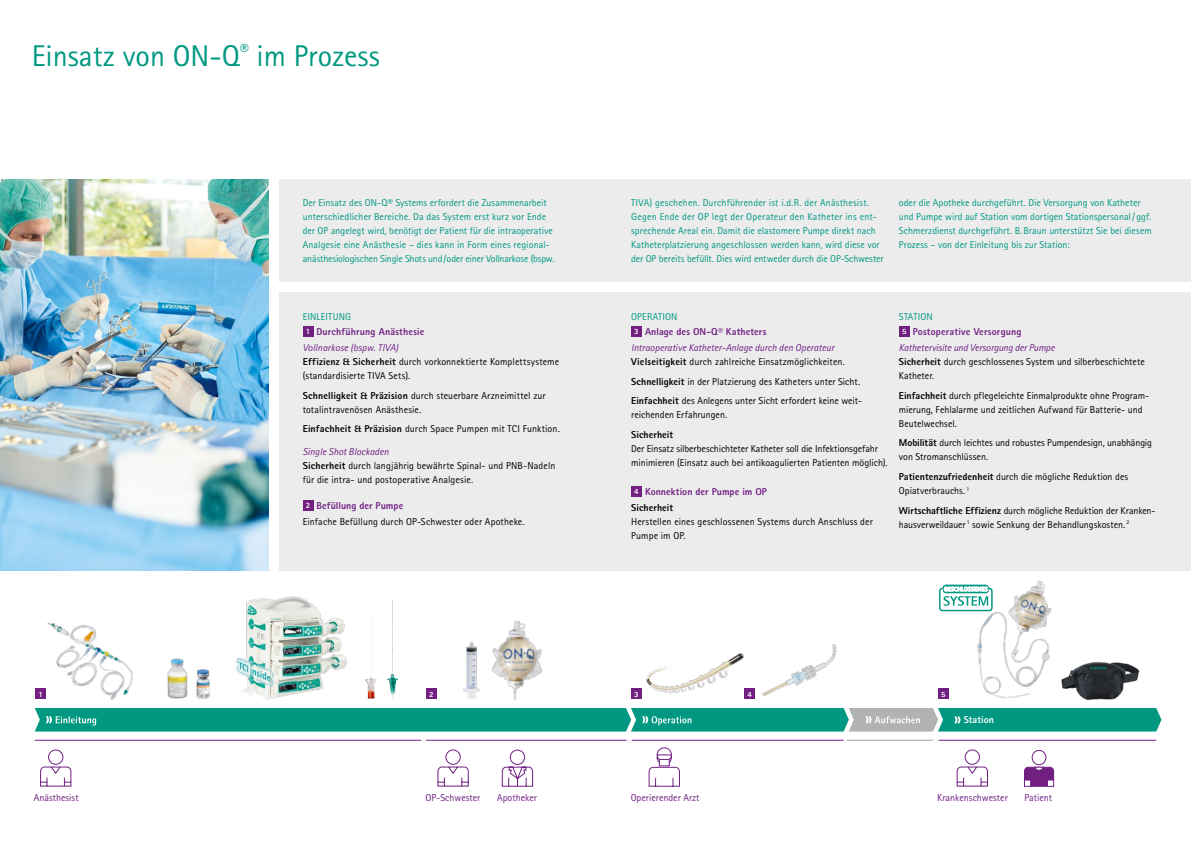
<style>
.page{position:relative;width:1191px;height:842px;background:#fff}
.page>*{position:absolute;margin:0;border:0;box-sizing:border-box;transform-origin:0 0}
.t1{font:30px "Rotis Sans Serif Pro";color:#009881}
.t2{font:10px/14px "Rotis Sans Serif Pro";color:#000}
.t3{font:10px/14px "Rotis Sans Serif Pro";color:#009881}
.t4{font:800 10px/14.8px "Rotis Sans Serif Pro";letter-spacing:.01em;color:#712082}
.t5{font:italic 10px/14px "Rotis Sans Serif Pro";color:#712082}
.t6{font:10px "Rotis Sans Serif Pro";color:#712082}
.t7{font:800 10px "Rotis Sans Serif Pro";letter-spacing:.005em;color:#000}
.t8{font:800 10px "Rotis Sans Serif Pro";color:#fff}
.t9{font:800 8px "Rotis Sans Serif Pro";color:#fff}
.s1{font-weight:400;color:#009881}
.s2{font-size:8px;color:#fff}
.s3{font-style:italic;color:#712082}
.s4{font-weight:800}
.s5{font-weight:800;font-size:8px;color:#fff}
.s6{font-weight:800;color:#712082}
.s7{font-weight:800;font-style:normal;color:#000}
.s8{font-style:normal;color:#000}
.s9{color:#000}
</style>
<div class="page">
<div style="left:279px;top:179px;width:912px;height:102px;background:#ececed"></div>
<div style="left:279px;top:292px;width:912px;height:278px;background:#ececed"></div>
<img style="left:365px;top:677px;width:12px;height:22px">
<img style="left:45px;top:622px;width:88px;height:78px">
<img style="left:1073px;top:661px;width:67px;height:40px">
<img style="left:387px;top:600px;width:11px;height:99px">
<img style="left:0;top:179px;width:268px;height:391px">
<div style="left:631px;top:326px;width:11px;height:11px;background:#712082"></div>
<div style="left:631px;top:486px;width:11px;height:11px;background:#712082"></div>
<img style="left:167px;top:658px;width:21px;height:41px">
<div style="left:303px;top:326px;width:10px;height:11px;background:#712082"></div>
<div style="left:303px;top:500px;width:10px;height:11px;background:#712082"></div>
<div style="left:899px;top:326px;width:10px;height:11px;background:#712082"></div>
<div style="left:35px;top:689px;width:11px;height:10px;background:#712082"></div>
<div style="left:426px;top:689px;width:11px;height:10px;background:#712082"></div>
<img style="left:236px;top:596px;width:111px;height:104px">
<img style="left:196px;top:669px;width:14px;height:30px">
<img style="left:463px;top:641px;width:18px;height:58px">
<img style="left:762px;top:644px;width:75px;height:52px">
<img style="left:634px;top:653px;width:121px;height:46px">
<div style="left:631px;top:689px;width:10px;height:10px;background:#712082"></div>
<div style="left:744px;top:689px;width:11px;height:10px;background:#712082"></div>
<div style="left:939px;top:588px;width:53px;height:23px;border:1px solid #009881;border-radius:3px"></div>
<svg style="left:943px;top:585px;width:21px;height:21px"></svg>
<svg style="left:501px;top:749px;width:32px;height:38px"></svg>
<svg style="left:40px;top:749px;width:32px;height:38px"></svg>
<svg style="left:1024px;top:750px;width:30px;height:37px"></svg>
<hr style="left:35px;top:740px;width:386px;height:1px;background:#712082">
<hr style="left:426px;top:740px;width:200px;height:1px;background:#712082">
<hr style="left:631px;top:740px;width:212px;height:1px;background:#712082">
<hr style="left:938px;top:740px;width:218px;height:1px;background:#712082">
<svg style="left:648px;top:747px;width:32px;height:40px"></svg>
<hr style="left:847px;top:740px;width:86px;height:1px;background:#9c9d9d">
<div style="left:938px;top:689px;width:10px;height:10px;background:#712082"></div>
<svg style="left:35px;top:708px;width:1126px;height:23px;background:#149d88"></svg>
<img style="left:964px;top:580px;width:109px;height:119px">
<img style="left:491px;top:621px;width:52px;height:79px">
<svg style="left:437px;top:749px;width:32px;height:38px"></svg>
<svg style="left:956px;top:749px;width:32px;height:38px"></svg>
<h1 class="t1" style="left:32px;top:38px;width:350px">Einsatz von ON-Q<sup>®</sup> im Prozess</h1>
<p class="t3" style="left:631px;top:196px;width:254px">TIVA) geschehen. Durchführender ist i.d.R. der Anästhesist.<br>Gegen Ende der OP legt der Operateur den Katheter ins ent&shy;sprechende Areal ein. Damit die elastomere Pumpe direkt nach Katheterplatzierung angeschlossen werden kann, wird diese vor der OP bereits befüllt. Dies wird entweder durch die OP-Schwester</p>
<p class="t3" style="left:303px;top:196px;width:253px">Der Einsatz des ON-Q® Systems erfordert die Zusammenarbeit unterschiedlicher Bereiche. Da das System erst kurz vor Ende der OP angelegt wird, benötigt der Patient für die intraoperative Analgesie eine Anästhesie – dies kann in Form eines regional&shy;anästhesiologischen Single Shots und/oder einer Vollnarkose (bspw.</p>
<p class="t3" style="left:899px;top:196px;width:254px">oder die Apotheke durchgeführt. Die Versorgung von Katheter und Pumpe wird auf Station vom dortigen Stationspersonal/ ggf.<br>Schmerzdienst durchgeführt. B.Braun unterstützt Sie bei diesem Prozess – von der Einleitung bis zur Station:</p>
<p class="t4" style="left:306px;top:309px;width:120px;text-indent:-3px"><span class="s1">EINLEITUNG<br></span><span class="s2">1</span> Durchführung Anästhesie</p>
<p class="t2" style="left:303px;top:341px;width:258px"><span class="s3">Vollnarkose (bspw. TIVA)<br></span><span class="s4">Effizienz &amp; Sicherheit</span> durch vorkonnektierte Komplettsysteme (standardisierte TIVA Sets).</p>
<p class="t2" style="left:303px;top:388px;width:244px"><span class="s4">Schnelligkeit &amp; Präzision</span> durch steuerbare Arzneimittel zur totalintravenösen Anästhesie.</p>
<p class="t2" style="left:303px;top:422px;width:258px"><span class="s4">Einfachheit &amp; Präzision</span> durch Space Pumpen mit TCI Funktion.</p>
<p class="t2" style="left:303px;top:444px;width:254px"><span class="s3">Single Shot Blockaden<br></span><span class="s4">Sicherheit</span> durch langjährig bewährte Spinal- und PNB-Nadeln für die intra- und postoperative Analgesie.</p>
<p class="t2" style="left:303px;top:497px;width:223px;line-height:16px;text-indent:3px"><span class="s5">2</span> <span class="s6">Befüllung der Pumpe<br></span>Einfache Befüllung durch OP-Schwester oder Apotheke.</p>
<p class="t4" style="left:634px;top:309px;width:133px;text-indent:-3px"><span class="s1">OPERATION<br></span><span class="s2">3</span> Anlage des ON-Q® Katheters</p>
<p class="t5" style="left:631px;top:341px;width:215px">Intraoperative Katheter-Anlage durch den Operateur<br><span class="s7">Vielseitigkeit</span> <span class="s8">durch zahlreiche Einsatzmöglichkeiten.</span></p>
<p class="t2" style="left:631px;top:371px;width:232px;line-height:19.7px"><span class="s4">Schnelligkeit</span> in der Platzierung des Katheters unter Sicht.<br><span class="s4">Einfachheit</span> des Anlegens unter Sicht erfordert keine weit-</p>
<p class="t2" style="left:631px;top:408px;width:97px">reichenden Erfahrungen.</p>
<p class="t7" style="left:631px;top:428px;width:44px">Sicherheit</p>
<p class="t2" style="left:631px;top:442px;width:258px">Der Einsatz silberbeschichteter Katheter soll die Infektionsgefahr minimieren (Einsatz auch bei antikoagulierten Patienten möglich).</p>
<p class="t4" style="left:631px;top:483px;width:137px;line-height:16px;text-indent:3px"><span class="s2">4</span> Konnektion der Pumpe im OP<br><span class="s9">Sicherheit</span></p>
<p class="t2" style="left:631px;top:514px;width:243px">Herstellen eines geschlossenen Systems durch Anschluss der<br>Pumpe im OP.</p>
<p class="t4" style="left:902px;top:309px;width:121px;text-indent:-3px"><span class="s1">STATION<br></span><span class="s2">5</span> Postoperative Versorgung</p>
<p class="t2" style="left:899px;top:341px;width:247px"><span class="s3">Kathetervisite und Versorgung der Pumpe<br></span><span class="s4">Sicherheit</span> durch geschlossenes System und silberbeschichtete<br>Katheter.</p>
<p class="t2" style="left:899px;top:388px;width:252px"><span class="s4">Einfachheit</span> durch pflegeleichte Einmalprodukte ohne Program&shy;mierung, Fehlalarme und zeitlichen Aufwand für Batterie- und<br>Beutelwechsel.</p>
<p class="t2" style="left:899px;top:436px;width:255px"><span class="s4">Mobilität</span> durch leichtes und robustes Pumpendesign, unabhängig von Stromanschlüssen.</p>
<p class="t2" style="left:899px;top:470px;width:231px"><span class="s4">Patientenzufriedenheit</span> durch die mögliche Reduktion des<br>Opiatverbrauchs. <sup>1</sup></p>
<p class="t2" style="left:899px;top:503px;width:258px"><span class="s4">Wirtschaftliche Effizienz</span> durch mögliche Reduktion der Kranken&shy;hausverweildauer <sup>1</sup> sowie Senkung der Behandlungskosten. <sup>2</sup></p>
<p class="t9" style="left:39px;top:689px;width:6px">1</p>
<p class="t9" style="left:429px;top:689px;width:6px">2</p>
<p class="t9" style="left:634px;top:689px;width:6px">3</p>
<p class="t9" style="left:747px;top:689px;width:6px">4</p>
<p class="t9" style="left:941px;top:689px;width:6px">5</p>
<p class="t8" style="left:963px;top:714px;width:32px">Station</p>
<p class="t6" style="left:34px;top:792px;width:46px">Anästhesist</p>
<p class="t6" style="left:425px;top:792px;width:56px">OP-Schwester</p>
<p class="t6" style="left:497px;top:792px;width:41px">Apotheker</p>
<p class="t6" style="left:630px;top:791px;width:70px">Operierender Arzt</p>
<p class="t6" style="left:937px;top:792px;width:72px">Krankenschwester</p>
<p class="t6" style="left:1024px;top:791px;width:29px">Patient</p>
</div>
